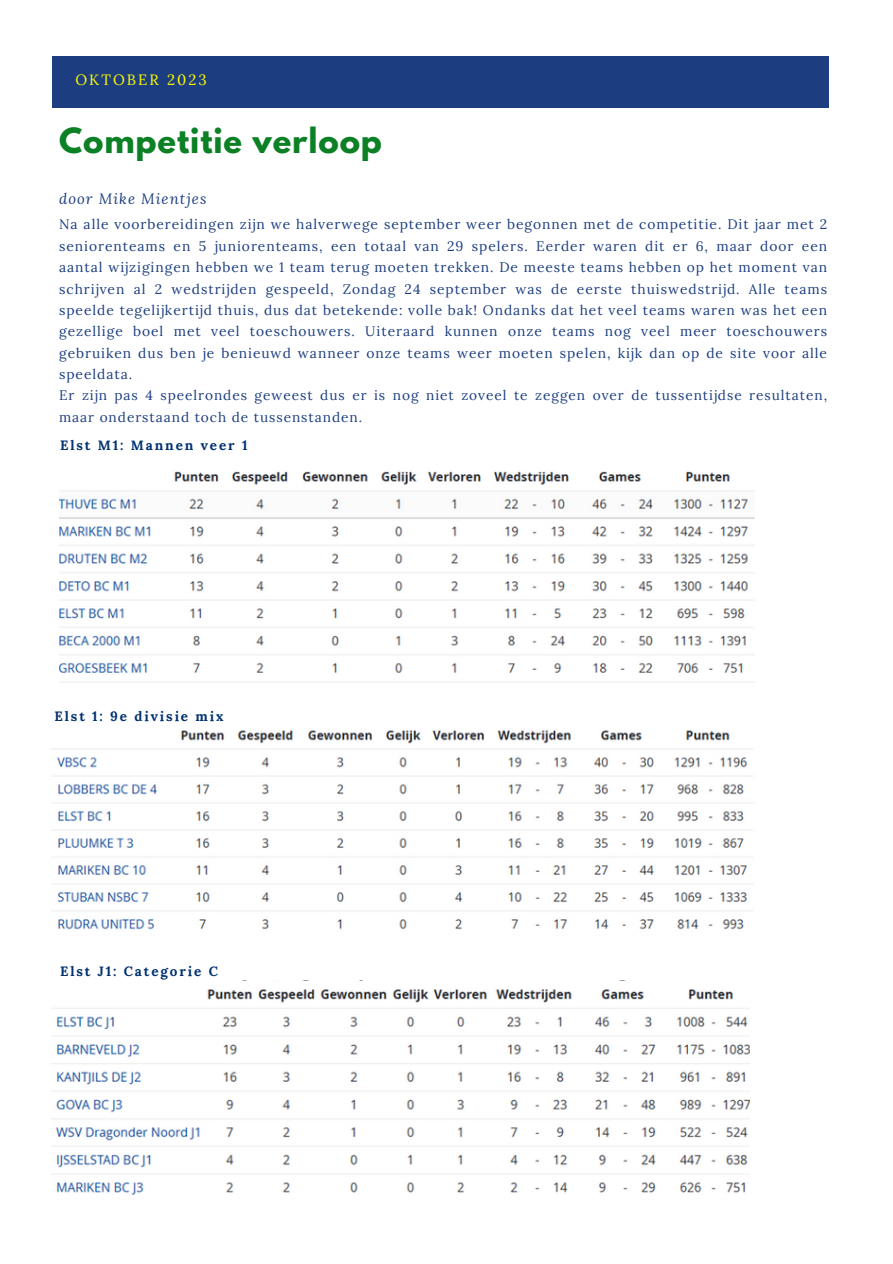
<style>
.page{position:relative;width:893px;height:1264px;background:#fff}
.page>*{position:absolute;margin:0;border:0;box-sizing:border-box;transform-origin:0 0}
.t1{font:700 30.75px "League Spartan";letter-spacing:.03em;color:#0b8024}
.t2{font:italic 14.85px "Lora";letter-spacing:.07em;color:#1c3e80}
.t3{font:14.85px "Lora";letter-spacing:.14em;color:#fffc00}
.t4{font:13.8px/21.3px "Lora";letter-spacing:.07em;color:#1c3e80;text-align:justify}
.t5{font:13.65px/21.3px "Lora";letter-spacing:.07em;color:#1c3e80}
.t6{font:700 13.5px "Lora";letter-spacing:.14em;color:#013171}
</style>
<div class="page">
<div style="left:52px;top:56px;width:775px;height:51px;background:#1c3e80"></div>
<img style="left:59px;top:471px;width:696px;height:202px">
<img style="left:52px;top:730px;width:701px;height:200px">
<img style="left:52px;top:980px;width:697px;height:215px">
<p class="t3" style="left:75px;top:70px;width:133px">OKTOBER 2023</p>
<p class="t1" style="left:59px;top:125px;width:324px">Competitie verloop</p>
<p class="t2" style="left:59px;top:188px;width:149px">door Mike Mientjes</p>
<p class="t4" style="left:59px;top:214px;width:769px">Na alle voorbereidingen zijn we halverwege september weer begonnen met de competitie. Dit jaar met 2 seniorenteams en 5 juniorenteams, een totaal van 29 spelers. Eerder waren dit er 6, maar door een aantal wijzigingen hebben we 1 team terug moeten trekken. De meeste teams hebben op het moment van schrijven al 2 wedstrijden gespeeld, Zondag 24 september was de eerste thuiswedstrijd. Alle teams speelde tegelijkertijd thuis, dus dat betekende: volle bak! Ondanks dat het veel teams waren was het een gezellige boel met veel toeschouwers. Uiteraard kunnen onze teams nog veel meer toeschouwers gebruiken dus ben je benieuwd wanneer onze teams weer moeten spelen, kijk dan op de site voor alle speeldata.</p>
<p class="t5" style="left:59px;top:385px;width:769px">Er zijn pas 4 speelrondes geweest dus er is nog niet zoveel te zeggen over de tussentijdse resultaten, maar onderstaand toch de tussenstanden.</p>
<p class="t6" style="left:60px;top:437px;width:189px">Elst M1: Mannen veer 1</p>
<p class="t6" style="left:54px;top:707px;width:170px">Elst 1: 9e divisie mix</p>
<p class="t6" style="left:60px;top:962px;width:159px">Elst J1: Categorie C</p>
</div>
